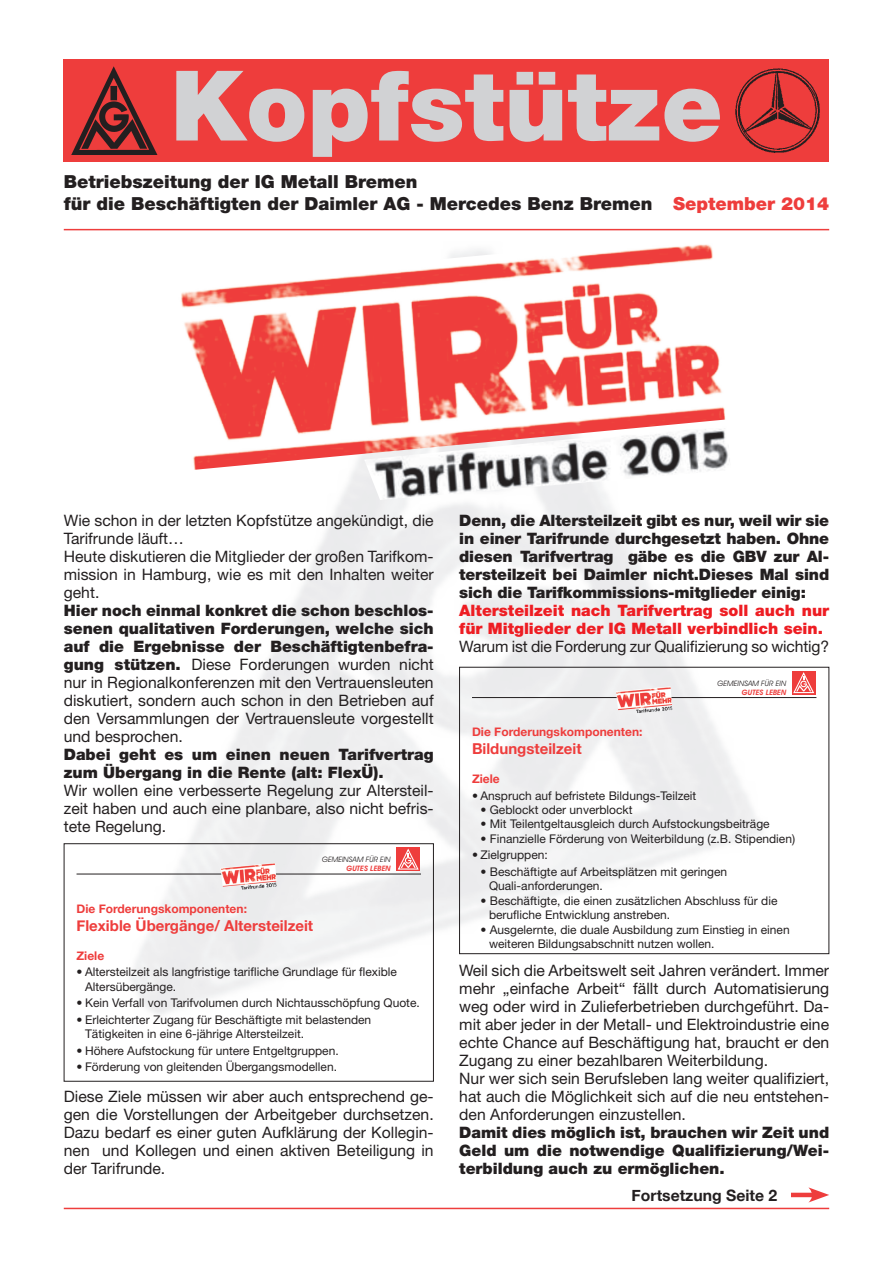
<style>
.page{position:relative;width:893px;height:1263px;background:#fff}
.page>*{position:absolute;margin:0;border:0;box-sizing:border-box;transform-origin:0 0}
.t1{font:900 97.5px "Helvetica Neue";color:#d1d2d4}
.t2{font:900 18px/21.6px "Helvetica Neue";color:#231f20}
.t3{font:15.75px/18px "Helvetica Neue";color:#231f20;text-align:justify}
.t4{font:900 15.75px/18px "Helvetica Neue";color:#231f20;text-align:justify}
.t5{font:900 15.75px/18px "Helvetica Neue";color:#ee1d23}
.t6{font:700 15.75px "Helvetica Neue";color:#231f20}
.t7{font:700 15px "Helvetica Neue";color:#ee3d3c}
.t8{font:12px/14.4px "Helvetica Neue";color:#231f20}
.t9{font:700 12px "Helvetica Neue";color:#ee3d3c}
.t10{font:italic 7.5px "Avant Garde IT Cby BT";color:#231f20}
.t11{font:italic 600 7.5px "Avant Garde IT Cby BT";color:#ee3d3c}
.s1{color:#ee3d3c}
.s2{font-weight:900}
</style>
<div class="page">
<div style="left:64px;top:60px;width:765px;height:102px;background:#ee3d3c"></div>
<hr style="left:64px;top:229px;width:765px;height:1px;background:#ee3d3c">
<img style="left:72px;top:67px;width:86px;height:88px">
<img style="left:735px;top:68px;width:85px;height:85px">
<hr style="left:64px;top:1208px;width:765px;height:1px;background:#ee3d3c">
<img style="left:180px;top:244px;width:546px;height:226px">
<img style="left:364px;top:424px;width:367px;height:76px">
<div style="left:64px;top:843px;width:370px;height:238px;border:1px solid #231f20"></div>
<hr style="left:77px;top:874px;width:344px;height:1px;background:#231f20">
<img style="left:220px;top:863px;width:57px;height:24px">
<img style="left:240px;top:882px;width:37px;height:8px">
<div style="left:396px;top:847px;width:24px;height:24px;background:#ee3d3c"></div>
<svg style="left:397px;top:848px;width:22px;height:22px"></svg>
<div style="left:459px;top:667px;width:370px;height:287px;border:1px solid #231f20"></div>
<hr style="left:472px;top:697px;width:344px;height:1px;background:#231f20">
<img style="left:616px;top:686px;width:56px;height:24px">
<img style="left:635px;top:705px;width:37px;height:8px">
<div style="left:792px;top:671px;width:24px;height:23px;background:#ee3d3c"></div>
<svg style="left:793px;top:672px;width:21px;height:22px"></svg>
<hr style="left:791px;top:1193px;width:26px;height:4px;background:#ee3d3c">
<svg style="left:808px;top:1187px;width:21px;height:15px"></svg>
<h1 class="t1" style="left:170px;top:48px;width:554px">Kopfstütze</h1>
<p class="t2" style="left:64px;top:171px;width:767px">Betriebszeitung der IG Metall Bremen<br>für die Beschäftigten der Daimler AG - Mercedes Benz Bremen <span class="s1">September 2014</span></p>
<p class="t3" style="left:64px;top:511px;width:371px;text-align:left">Wie schon in der letzten Kopfstütze angekündigt, die Tarifrunde läuft…<br>Heute diskutieren die Mitglieder der großen Tarifkom&shy;mission in Hamburg, wie es mit den Inhalten weiter geht.</p>
<p class="t3" style="left:64px;top:601px;width:371px"><span class="s2">Hier noch einmal konkret die schon beschlos&shy;senen qualitativen Forderungen, welche sich auf die Ergebnisse der Beschäftigtenbefra&shy;gung stützen.</span> Diese Forderungen wurden nicht nur in Regionalkonferenzen mit den Vertrauensleuten diskutiert, sondern auch schon in den Betrieben auf den Versammlungen der Vertrauensleute vorgestellt und besprochen.</p>
<p class="t4" style="left:64px;top:746px;width:371px">Dabei geht es um einen neuen Tarifvertrag zum Übergang in die Rente (alt: FlexÜ).</p>
<p class="t3" style="left:64px;top:781px;width:371px">Wir wollen eine verbesserte Regelung zur Altersteil&shy;zeit haben und auch eine planbare, also nicht befris&shy;tete Regelung.</p>
<p class="t10" style="left:322px;top:855px;width:70px">GEMEINSAM FÜR EIN</p>
<p class="t11" style="left:346px;top:864px;width:46px">GUTES LEBEN</p>
<p class="t9" style="left:77px;top:901px;width:172px">Die Forderungskomponenten:</p>
<p class="t7" style="left:77px;top:916px;width:238px">Flexible Übergänge/ Altersteilzeit</p>
<p class="t9" style="left:77px;top:948px;width:29px">Ziele</p>
<p class="t8" style="left:85px;top:964px;width:313px;text-indent:-9px">• Altersteilzeit als langfristige tarifliche Grundlage für flexible<br>Altersübergänge.</p>
<p class="t8" style="left:77px;top:995px;width:345px">• Kein Verfall von Tarifvolumen durch Nichtausschöpfung Quote.</p>
<p class="t8" style="left:85px;top:1012px;width:288px;text-indent:-9px">• Erleichterter Zugang für Beschäftigte mit belastenden<br>Tätigkeiten in eine 6-jährige Altersteilzeit.</p>
<p class="t8" style="left:77px;top:1043px;width:264px">• Höhere Aufstockung für untere Entgeltgruppen.</p>
<p class="t8" style="left:77px;top:1059px;width:262px">• Förderung von gleitenden Übergangsmodellen.</p>
<p class="t3" style="left:64px;top:1087px;width:371px">Diese Ziele müssen wir aber auch entsprechend ge&shy;gen die Vorstellungen der Arbeitgeber durchsetzen.<br>Dazu bedarf es einer guten Aufklärung der Kollegin&shy;nen und Kollegen und einen aktiven Beteiligung in der Tarifrunde.</p>
<p class="t4" style="left:459px;top:511px;width:371px">Denn, die Altersteilzeit gibt es nur, weil wir sie in einer Tarifrunde durchgesetzt haben. Ohne diesen Tarifvertrag gäbe es die GBV zur Al&shy;tersteilzeit bei Daimler nicht.Dieses Mal sind sich die Tarifkommissions-mitglieder einig:</p>
<p class="t5" style="left:459px;top:601px;width:371px">Altersteilzeit nach Tarifvertrag soll auch nur für Mitglieder der IG Metall verbindlich sein.</p>
<p class="t3" style="left:459px;top:637px;width:371px">Warum ist die Forderung zur Qualifizierung so wichtig?</p>
<p class="t10" style="left:718px;top:679px;width:70px">GEMEINSAM FÜR EIN</p>
<p class="t11" style="left:742px;top:688px;width:46px">GUTES LEBEN</p>
<p class="t9" style="left:472px;top:725px;width:172px">Die Forderungskomponenten:</p>
<p class="t7" style="left:472px;top:740px;width:111px">Bildungsteilzeit</p>
<p class="t9" style="left:472px;top:771px;width:29px">Ziele</p>
<p class="t8" style="left:472px;top:788px;width:226px">• Anspruch auf befristete Bildungs-Teilzeit</p>
<p class="t8" style="left:480px;top:802px;width:154px">• Geblockt oder unverblockt</p>
<p class="t8" style="left:480px;top:817px;width:291px">• Mit Teilentgeltausgleich durch Aufstockungsbeiträge</p>
<p class="t8" style="left:480px;top:831px;width:316px">• Finanzielle Förderung von Weiterbildung (z.B. Stipendien)</p>
<p class="t8" style="left:472px;top:848px;width:77px">• Zielgruppen:</p>
<p class="t8" style="left:489px;top:864px;width:240px;text-indent:-9px">• Beschäftigte auf Arbeitsplätzen mit geringen<br>Quali-anforderungen.</p>
<p class="t8" style="left:489px;top:893px;width:290px;text-indent:-9px">• Beschäftigte, die einen zusätzlichen Abschluss für die berufliche Entwicklung anstreben.</p>
<p class="t8" style="left:489px;top:922px;width:302px;text-indent:-9px">• Ausgelernte, die duale Ausbildung zum Einstieg in einen weiteren Bildungsabschnitt nutzen wollen.</p>
<p class="t3" style="left:459px;top:961px;width:371px;text-align:left">Weil sich die Arbeitswelt seit Jahren verändert. Immer mehr „einfache Arbeit“ fällt durch Automatisierung weg oder wird in Zulieferbetrieben durchgeführt. Da&shy;mit aber jeder in der Metall- und Elektroindustrie eine echte Chance auf Beschäftigung hat, braucht er den Zugang zu einer bezahlbaren Weiterbildung.<br>Nur wer sich sein Berufsleben lang weiter qualifiziert, hat auch die Möglichkeit sich auf die neu entstehen&shy;den Anforderungen einzustellen.</p>
<p class="t4" style="left:459px;top:1123px;width:371px">Damit dies möglich ist, brauchen wir Zeit und Geld um die notwendige Qualifizierung/Wei&shy;terbildung auch zu ermöglichen.</p>
<p class="t6" style="left:632px;top:1185px;width:147px">Fortsetzung Seite 2</p>
</div>
